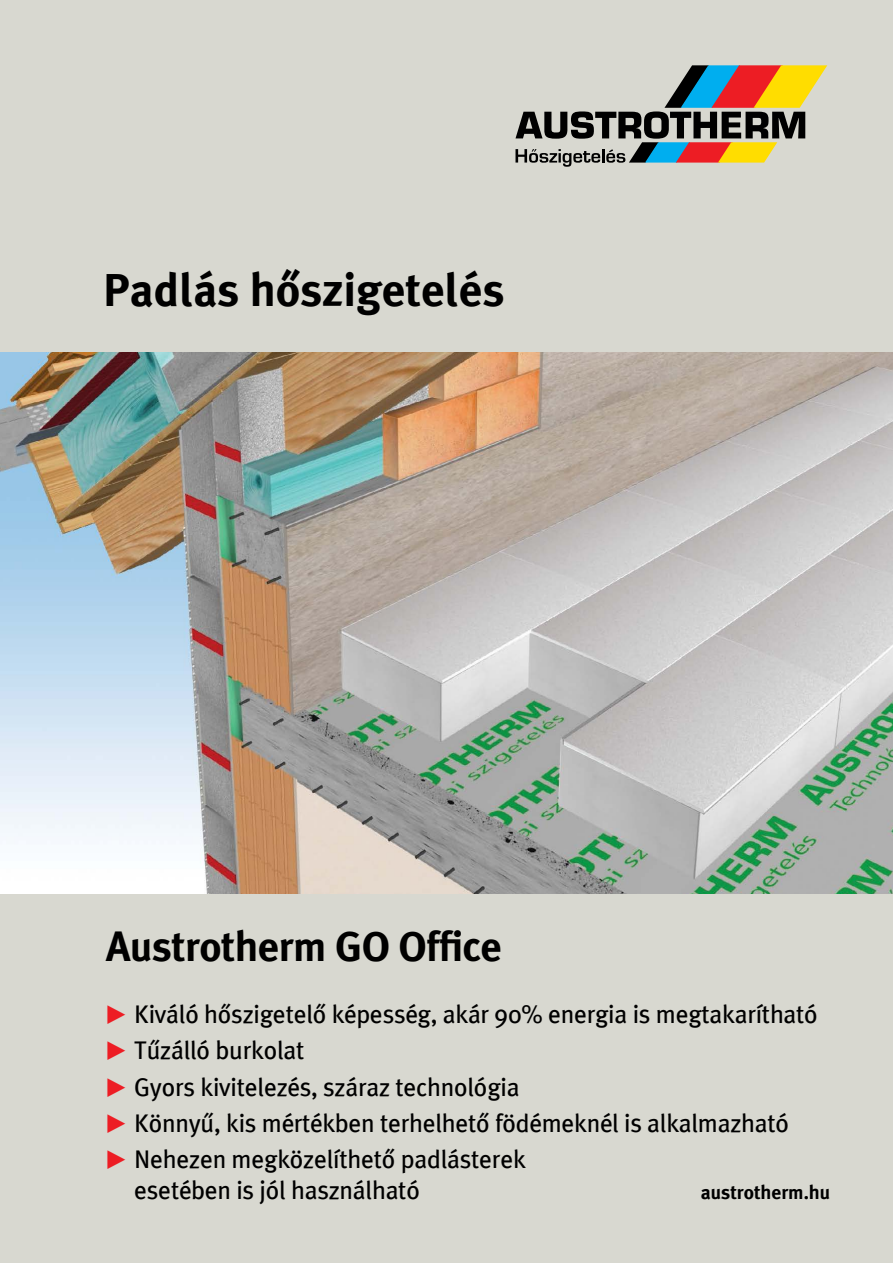
<style>
.page{position:relative;width:893px;height:1263px;background:#d8d8d0}
.page>*{position:absolute;margin:0;border:0;box-sizing:border-box;transform-origin:0 0}
.t1{font:700 46.5px "Meta Plus";color:#000}
.t2{font:700 42px "Meta Plus";letter-spacing:-.01em;color:#000}
.t3{font:25.5px/36px "Meta Plus";letter-spacing:-.01em;color:#000}
.t4{font:700 19.5px "Meta Plus";color:#000}
.s1{font-family:"Scala Sans";font-weight:700;color:#ed1d24}
</style>
<div class="page">
<svg style="left:515px;top:65px;width:312px;height:102px"></svg>
<img style="left:0;top:353px;width:893px;height:540px">
<h1 class="t1" style="left:103px;top:260px;width:403px">Padlás hôszigetelés</h1>
<h2 class="t2" style="left:106px;top:919px;width:397px">Austrotherm GO Office</h2>
<p class="t3" style="left:103px;top:996px;width:717px"><span class="s1">Ω</span> Kiváló hôszigetelô képesség, akár 90% energia is megtakarítható <span class="s1">Ω</span> Tûzálló burkolat<br><span class="s1">Ω</span> Gyors kivitelezés, száraz technológia<br><span class="s1">Ω</span> Könnyû, kis mértékben terhelhetô födémeknél is alkalmazható <span class="s1">Ω</span> Nehezen megközelíthetô padlásterek</p>
<p class="t3" style="left:134px;top:1171px;width:287px">esetében is jól használható</p>
<p class="t4" style="left:701px;top:1179px;width:131px">austrotherm.hu</p>
</div>
